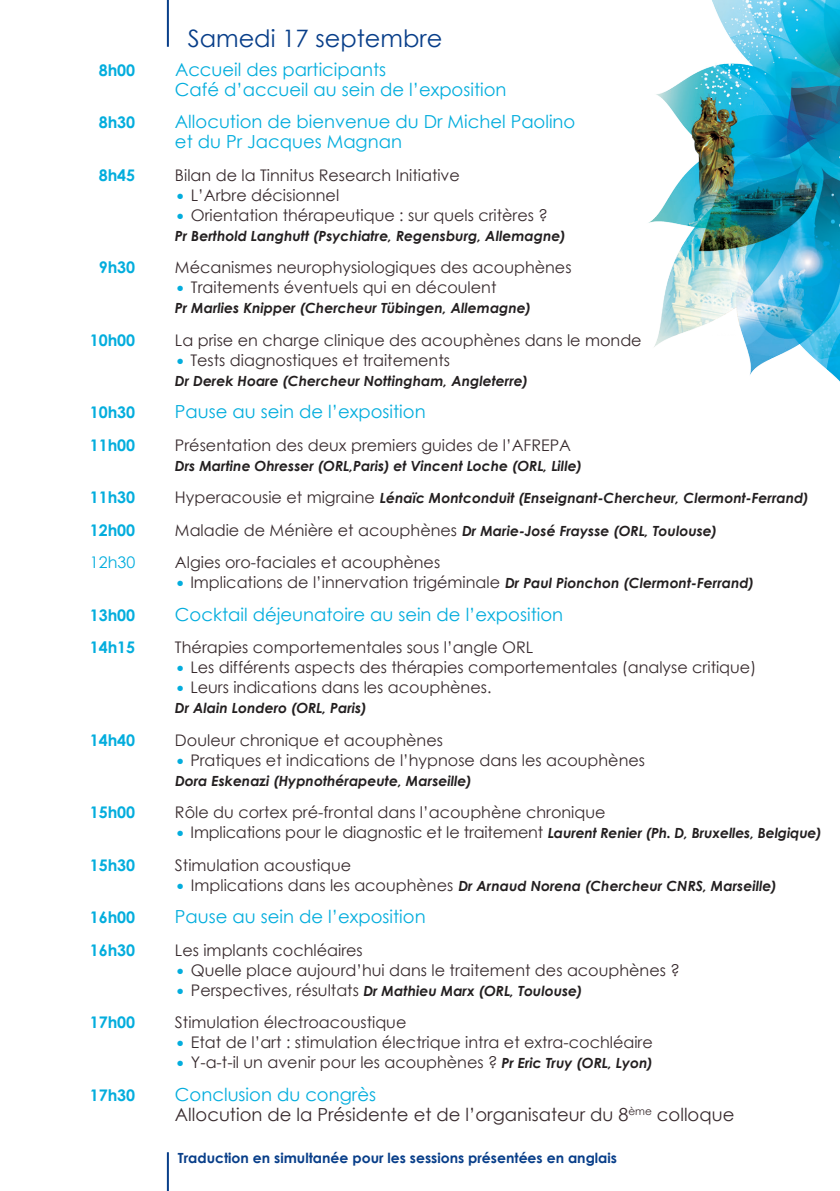
<style>
.page{position:relative;width:840px;height:1191px;background:#fff}
.page>*{position:absolute;margin:0;border:0;box-sizing:border-box;transform-origin:0 0}
.t1{font:24px "Century Gothic";color:#083e89}
.t2{font:18px/20px "Century Gothic";color:#03addd}
.t3{font:18px/20px "Century Gothic";color:#382b2e}
.t4{font:16px "Century Gothic";color:#382b2e}
.t5{font:700 16px "Century Gothic";color:#03addd}
.t6{font:16px "Century Gothic";color:#03addd}
.t7{font:italic 700 14px "Century Gothic";color:#231f20}
.t8{font:700 14px "Century Gothic";color:#083e89}
.s1{font-size:18px;color:#03addd}
.s2{font-weight:400;font-style:normal;font-size:16px;color:#382b2e}
.s3{font-weight:700;font-style:italic;font-size:14px;color:#231f20}
.s4{font-weight:400;font-style:normal;font-size:18px;color:#03addd}
.s5{color:#03addd}
</style>
<div class="page">
<img style="left:648px;top:0;width:191px;height:381px">
<hr style="left:167px;top:0;width:2px;height:47px;background:#083e89">
<hr style="left:167px;top:1152px;width:2px;height:39px;background:#083e89">
<p class="t1" style="left:188px;top:21px;width:256px">Samedi 17 septembre</p>
<p class="t5" style="left:99px;top:60px;width:38px">8h00</p>
<p class="t2" style="left:175px;top:59px;width:333px">Accueil des participants<br>Café d’accueil au sein de l’exposition</p>
<p class="t5" style="left:99px;top:112px;width:38px">8h30</p>
<p class="t2" style="left:175px;top:112px;width:402px">Allocution de bienvenue du Dr Michel Paolino et du Pr Jacques Magnan</p>
<p class="t5" style="left:99px;top:165px;width:38px">8h45</p>
<p class="t4" style="left:175px;top:164px;width:286px">Bilan de la Tinnitus Research Initiative</p>
<p class="t4" style="left:175px;top:184px;width:166px"><span class="s1">•</span> L’Arbre décisionnel</p>
<p class="t4" style="left:175px;top:204px;width:374px"><span class="s1">•</span> Orientation thérapeutique : sur quels critères ?</p>
<p class="t7" style="left:175px;top:225px;width:392px">Pr Berthold Langhutt (Psychiatre, Regensburg, Allemagne)</p>
<p class="t5" style="left:99px;top:257px;width:38px">9h30</p>
<p class="t4" style="left:175px;top:256px;width:398px">Mécanismes neurophysiologiques des acouphènes</p>
<p class="t4" style="left:175px;top:276px;width:323px"><span class="s1">•</span> Traitements éventuels qui en découlent</p>
<p class="t7" style="left:175px;top:298px;width:357px">Pr Marlies Knipper (Chercheur Tübingen, Allemagne)</p>
<p class="t5" style="left:90px;top:330px;width:47px">10h00</p>
<p class="t4" style="left:175px;top:329px;width:468px">La prise en charge clinique des acouphènes dans le monde</p>
<p class="t4" style="left:175px;top:349px;width:276px"><span class="s1">•</span> Tests diagnostiques et traitements</p>
<p class="t7" style="left:175px;top:370px;width:354px">Dr Derek Hoare (Chercheur Nottingham, Angleterre)</p>
<p class="t5" style="left:90px;top:402px;width:47px">10h30</p>
<p class="t2" style="left:175px;top:401px;width:252px">Pause au sein de l’exposition</p>
<p class="t5" style="left:90px;top:435px;width:47px">11h00</p>
<p class="t4" style="left:175px;top:434px;width:397px">Présentation des deux premiers guides de l’AFREPA</p>
<p class="t7" style="left:175px;top:455px;width:408px">Drs Martine Ohresser (ORL,Paris) et Vincent Loche (ORL, Lille)</p>
<p class="t5" style="left:90px;top:487px;width:47px">11h30</p>
<p class="t7" style="left:175px;top:487px;width:635px"><span class="s2">Hyperacousie et migraine</span> Lénaïc Montconduit (Enseignant-Chercheur, Clermont-Ferrand)</p>
<p class="t5" style="left:90px;top:520px;width:47px">12h00</p>
<p class="t7" style="left:175px;top:520px;width:543px"><span class="s2">Maladie de Ménière et acouphènes</span> Dr Marie-José Fraysse (ORL, Toulouse)</p>
<p class="t6" style="left:90px;top:551px;width:47px">12h30</p>
<p class="t4" style="left:175px;top:551px;width:266px">Algies oro-faciales et acouphènes</p>
<p class="t4" style="left:175px;top:571px;width:580px"><span class="s1">•</span> Implications de l’innervation trigéminale <span class="s3">Dr Paul Pionchon (Clermont-Ferrand)</span></p>
<p class="t5" style="left:90px;top:605px;width:47px">13h00</p>
<p class="t2" style="left:175px;top:604px;width:389px">Cocktail déjeunatoire au sein de l’exposition</p>
<p class="t5" style="left:90px;top:637px;width:47px">14h15</p>
<p class="t4" style="left:175px;top:636px;width:359px">Thérapies comportementales sous l’angle ORL</p>
<p class="t4" style="left:175px;top:656px;width:582px"><span class="s1">•</span> Les différents aspects des thérapies comportementales (analyse critique)</p>
<p class="t4" style="left:175px;top:676px;width:318px"><span class="s1">•</span> Leurs indications dans les acouphènes.</p>
<p class="t7" style="left:175px;top:697px;width:193px">Dr Alain Londero (ORL, Paris)</p>
<p class="t5" style="left:90px;top:730px;width:47px">14h40</p>
<p class="t4" style="left:175px;top:729px;width:269px">Douleur chronique et acouphènes</p>
<p class="t4" style="left:175px;top:749px;width:471px"><span class="s1">•</span> Pratiques et indications de l’hypnose dans les acouphènes</p>
<p class="t7" style="left:175px;top:770px;width:298px">Dora Eskenazi (Hypnothérapeute, Marseille)</p>
<p class="t5" style="left:90px;top:802px;width:47px">15h00</p>
<p class="t4" style="left:175px;top:801px;width:432px">Rôle du cortex pré-frontal dans l’acouphène chronique</p>
<p class="t4" style="left:175px;top:821px;width:648px"><span class="s1">•</span> Implications pour le diagnostic et le traitement <span class="s3">Laurent Renier (Ph. D, Bruxelles, Belgique)</span></p>
<p class="t5" style="left:90px;top:855px;width:47px">15h30</p>
<p class="t4" style="left:175px;top:854px;width:178px">Stimulation acoustique</p>
<p class="t7" style="left:175px;top:875px;width:603px"><span class="s4">•</span> <span class="s2">Implications dans les acouphènes</span> Dr Arnaud Norena (Chercheur CNRS, Marseille)</p>
<p class="t5" style="left:90px;top:907px;width:47px">16h00</p>
<p class="t2" style="left:175px;top:906px;width:252px">Pause au sein de l’exposition</p>
<p class="t5" style="left:90px;top:940px;width:47px">16h30</p>
<p class="t4" style="left:175px;top:938px;width:189px">Les implants cochléaires</p>
<p class="t4" style="left:175px;top:958px;width:506px"><span class="s1">•</span> Quelle place aujourd’hui dans le traitement des acouphènes ?</p>
<p class="t7" style="left:175px;top:980px;width:409px"><span class="s4">•</span> <span class="s2">Perspectives, résultats</span> Dr Mathieu Marx (ORL, Toulouse)</p>
<p class="t5" style="left:90px;top:1012px;width:47px">17h00</p>
<p class="t4" style="left:175px;top:1011px;width:233px">Stimulation électroacoustique</p>
<p class="t4" style="left:175px;top:1031px;width:479px"><span class="s1">•</span> Etat de l’art : stimulation électrique intra et extra-cochléaire</p>
<p class="t4" style="left:175px;top:1051px;width:479px"><span class="s1">•</span> Y-a-t-il un avenir pour les acouphènes ? <span class="s3">Pr Eric Truy (ORL, Lyon)</span></p>
<p class="t5" style="left:90px;top:1084px;width:47px">17h30</p>
<p class="t3" style="left:175px;top:1084px;width:560px"><span class="s5">Conclusion du congrès<br></span>Allocution de la Présidente et de l’organisateur du 8<sup>ème</sup> colloque</p>
<p class="t8" style="left:178px;top:1148px;width:440px">Traduction en simultanée pour les sessions présentées en anglais</p>
</div>
